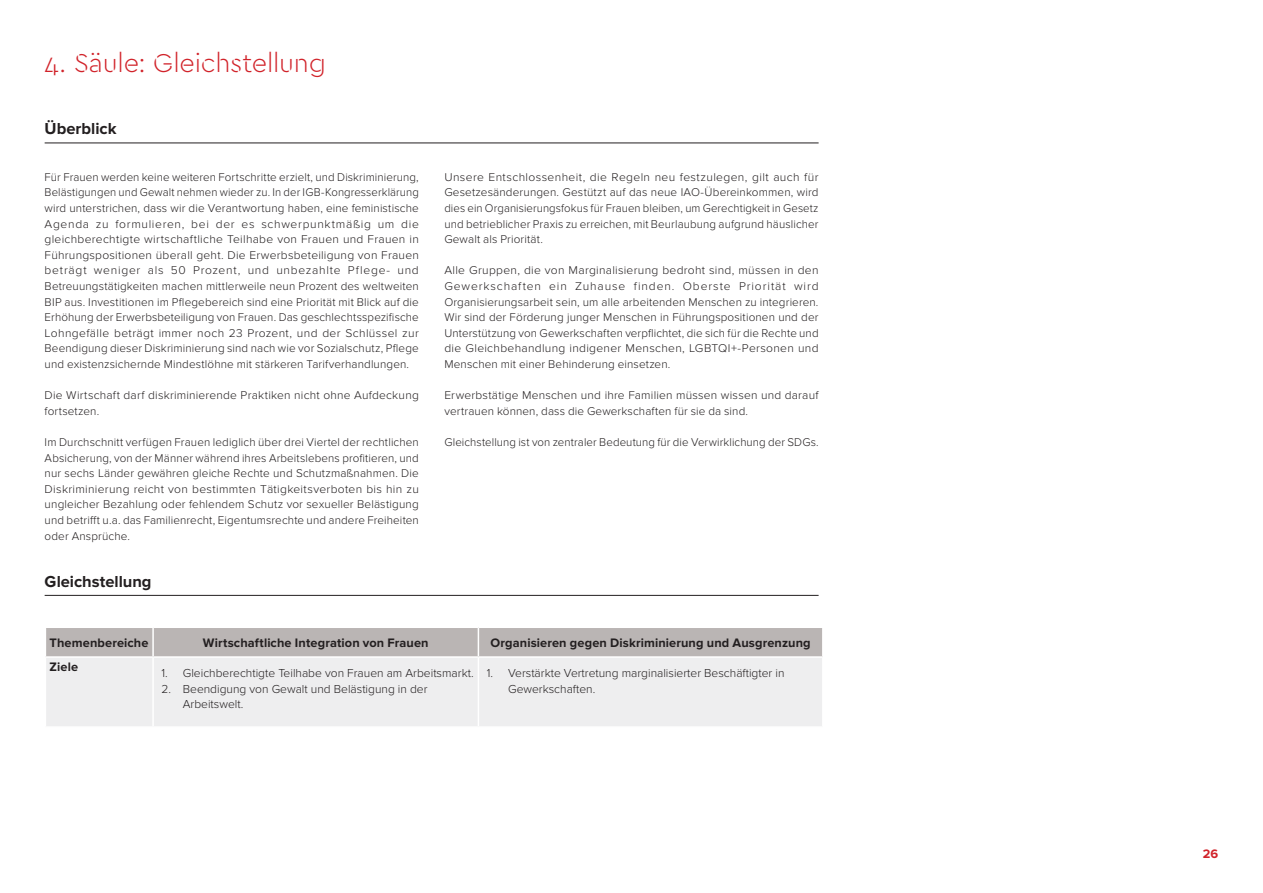
<style>
.page{position:relative;width:1263px;height:893px;background:#fff}
.page>*{position:absolute;margin:0;border:0;box-sizing:border-box;transform-origin:0 0}
.Title_01{font:300 27px "Cera Stencil PRO";letter-spacing:-.01em;color:#d1232a}
.Title_02{font:700 16.5px "Proxima Nova";color:#231f20}
.Text_bold_table{font:700 12.75px "Proxima Nova";letter-spacing:.01em;color:#231f20}
.t1{font:700 12.75px "Proxima Nova";color:#d1232a}
.Texte_Table_number{font:300 12px/15.6px "Proxima Nova";color:#231f20}
.Text{font:300 11.7px/15.6px "Proxima Nova";letter-spacing:.01em;color:#231f20;text-align:justify}
</style>
<div class="page">
<hr style="left:45px;top:143px;width:774px;height:1px;background:#231f20">
<hr style="left:45px;top:595px;width:774px;height:1px;background:#231f20">
<div style="left:46px;top:658px;width:776px;height:68px;background:#eeeeef"></div>
<div style="left:46px;top:627px;width:776px;height:29px;background:#bab5b4"></div>
<hr style="left:152px;top:658px;width:2px;height:68px;background:#fff">
<hr style="left:478px;top:658px;width:1px;height:68px;background:#fff">
<p class="Title_01" style="left:45px;top:45px;width:283px">4. Säule: Gleichstellung</p>
<p class="Title_02" style="left:45px;top:119px;width:73px">Überblick</p>
<p class="Text" style="left:45px;top:169px;width:376px">Für Frauen werden keine weiteren Fortschritte erzielt, und Diskriminierung, Belästigungen und Gewalt nehmen wieder zu. In der IGB-Kongresserklärung wird unterstrichen, dass wir die Verantwortung haben, eine feministische Agenda zu formulieren, bei der es schwerpunktmäßig um die gleichberechtigte wirtschaftliche Teilhabe von Frauen und Frauen in Führungspositionen überall geht. Die Erwerbsbeteiligung von Frauen beträgt weniger als 50 Prozent, und unbezahlte Pflege- und Betreuungstätigkeiten machen mittlerweile neun Prozent des weltweiten BIP aus. Investitionen im Pflegebereich sind eine Priorität mit Blick auf die Erhöhung der Erwerbsbeteiligung von Frauen. Das geschlechtsspezifische Lohngefälle beträgt immer noch 23 Prozent, und der Schlüssel zur Beendigung dieser Diskriminierung sind nach wie vor Sozialschutz, Pflege und existenzsichernde Mindestlöhne mit stärkeren Tarifverhandlungen.</p>
<p class="Text" style="left:45px;top:388px;width:376px">Die Wirtschaft darf diskriminierende Praktiken nicht ohne Aufdeckung fortsetzen.</p>
<p class="Text" style="left:45px;top:434px;width:376px">Im Durchschnitt verfügen Frauen lediglich über drei Viertel der rechtlichen Absicherung, von der Männer während ihres Arbeitslebens profitieren, und nur sechs Länder gewähren gleiche Rechte und Schutzmaßnahmen. Die Diskriminierung reicht von bestimmten Tätigkeitsverboten bis hin zu ungleicher Bezahlung oder fehlendem Schutz vor sexueller Belästigung und betrifft u.a. das Familienrecht, Eigentumsrechte und andere Freiheiten oder Ansprüche.</p>
<p class="Title_02" style="left:45px;top:571px;width:108px">Gleichstellung</p>
<p class="Text" style="left:444px;top:169px;width:376px">Unsere Entschlossenheit, die Regeln neu festzulegen, gilt auch für Gesetzesänderungen. Gestützt auf das neue IAO-Übereinkommen, wird dies ein Organisierungsfokus für Frauen bleiben, um Gerechtigkeit in Gesetz und betrieblicher Praxis zu erreichen, mit Beurlaubung aufgrund häuslicher Gewalt als Priorität.</p>
<p class="Text" style="left:444px;top:263px;width:376px">Alle Gruppen, die von Marginalisierung bedroht sind, müssen in den Gewerkschaften ein Zuhause finden. Oberste Priorität wird Organisierungsarbeit sein, um alle arbeitenden Menschen zu integrieren.<br>Wir sind der Förderung junger Menschen in Führungspositionen und der Unterstützung von Gewerkschaften verpflichtet, die sich für die Rechte und die Gleichbehandlung indigener Menschen, LGBTQI+-Personen und Menschen mit einer Behinderung einsetzen.</p>
<p class="Text" style="left:444px;top:388px;width:376px">Erwerbstätige Menschen und ihre Familien müssen wissen und darauf vertrauen können, dass die Gewerkschaften für sie da sind.</p>
<p class="Text" style="left:444px;top:434px;width:376px">Gleichstellung ist von zentraler Bedeutung für die Verwirklichung der SDGs.</p>
<p class="Text_bold_table" style="left:50px;top:636px;width:100px">Themenbereiche</p>
<p class="Text_bold_table" style="left:203px;top:636px;width:227px">Wirtschaftliche Integration von Frauen</p>
<p class="Text_bold_table" style="left:490px;top:636px;width:322px">Organisieren gegen Diskriminierung und Ausgrenzung</p>
<p class="Text_bold_table" style="left:50px;top:660px;width:30px">Ziele</p>
<p class="Texte_Table_number" style="left:162px;top:665px;width:314px">1. Gleichberechtigte Teilhabe von Frauen am Arbeitsmarkt.</p>
<p class="Texte_Table_number" style="left:183px;top:681px;width:246px;text-indent:-21px">2. Beendigung von Gewalt und Belästigung in der<br>Arbeitswelt.</p>
<p class="Texte_Table_number" style="left:508px;top:665px;width:278px;text-indent:-21px">1. Verstärkte Vertretung marginalisierter Beschäftigter in<br>Gewerkschaften.</p>
<p class="t1" style="left:1203px;top:846px;width:17px">26</p>
</div>
